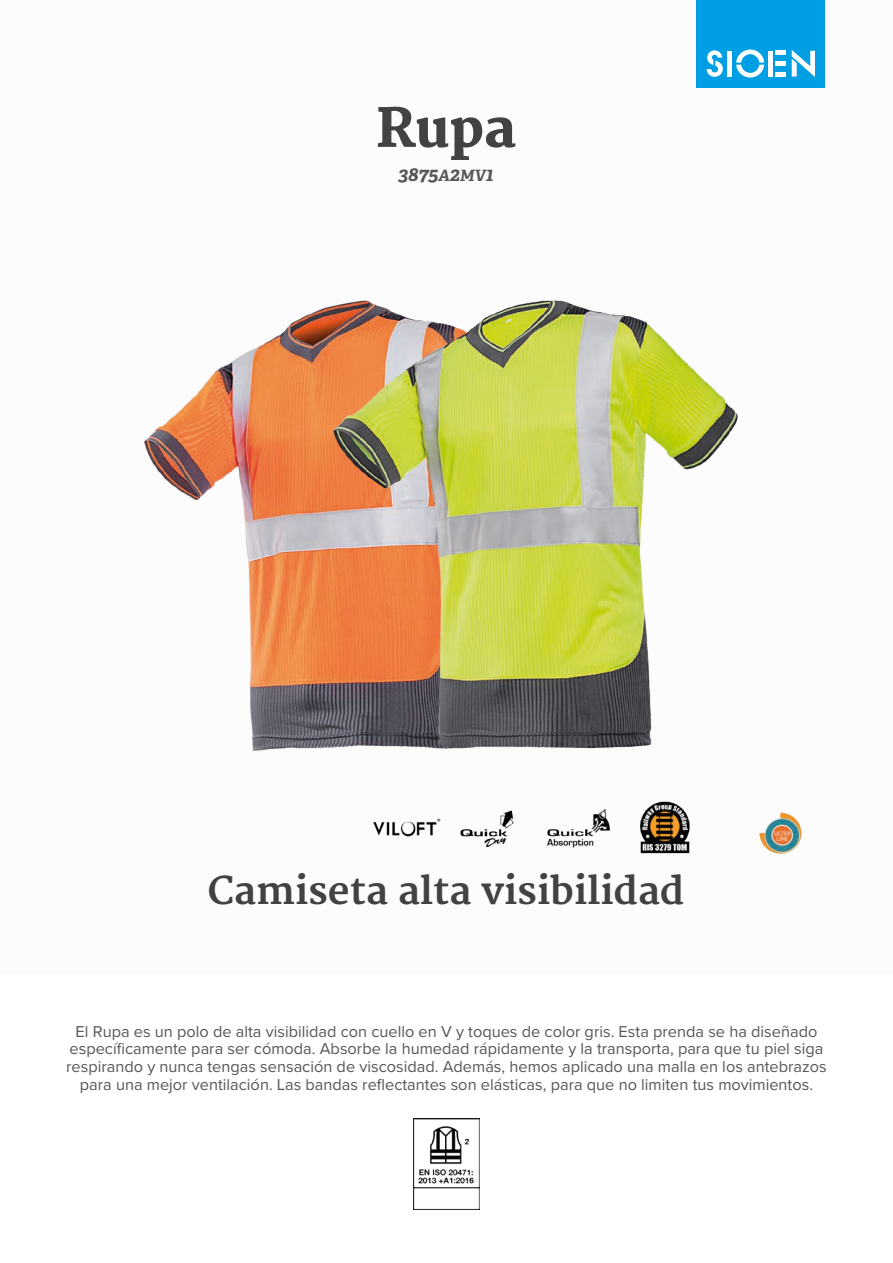
<style>
.page{position:relative;width:893px;height:1263px;background:#fff}
.page>*{position:absolute;margin:0;border:0;box-sizing:border-box;transform-origin:0 0}
.t1{font:800 52.5px "Merriweather";color:#424243}
.t2{font:700 37.5px "Merriweather";color:#424243}
.t3{font:italic 700 19.5px "Adelle PE";color:#575756}
.t4{font:16.35px/17.7px "Proxima Nova";color:#575756;text-align:center}
.s1{font-size:15.6px}
</style>
<div class="page">
<div style="left:697px;top:0;width:128px;height:88px;background:#009fe3"></div>
<svg style="left:707px;top:50px;width:16px;height:27px"></svg>
<svg style="left:736px;top:50px;width:28px;height:28px"></svg>
<div style="left:727px;top:51px;width:5px;height:26px;background:#fff"></div>
<div style="left:768px;top:51px;width:5px;height:26px;background:#fff"></div>
<div style="left:775px;top:72px;width:11px;height:5px;background:#fff"></div>
<div style="left:775px;top:61px;width:11px;height:5px;background:#fff"></div>
<hr style="left:775px;top:51px;width:11px;height:4px;background:#fff">
<svg style="left:792px;top:50px;width:23px;height:27px"></svg>
<img style="left:783px;top:812px;width:19px;height:42px">
<img style="left:413px;top:1118px;width:67px;height:92px">
<img style="left:144px;top:320px;width:154px;height:431px">
<img style="left:298px;top:300px;width:485px;height:554px">
<h1 class="t1" style="left:376px;top:98px;width:141px">Rupa</h1>
<p class="t3" style="left:398px;top:160px;width:97px">3875<span class="s1">A</span>2<span class="s1">MV</span>1</p>
<h2 class="t2" style="left:208px;top:869px;width:478px">Camiseta alta visibilidad</h2>
<p class="t4" style="left:66px;top:1021px;width:762px">El Rupa es un polo de alta visibilidad con cuello en V y toques de color gris. Esta prenda se ha diseñado específicamente para ser cómoda. Absorbe la humedad rápidamente y la transporta, para que tu piel siga respirando y nunca tengas sensación de viscosidad. Además, hemos aplicado una malla en los antebrazos para una mejor ventilación. Las bandas reflectantes son elásticas, para que no limiten tus movimientos.</p>
</div>
